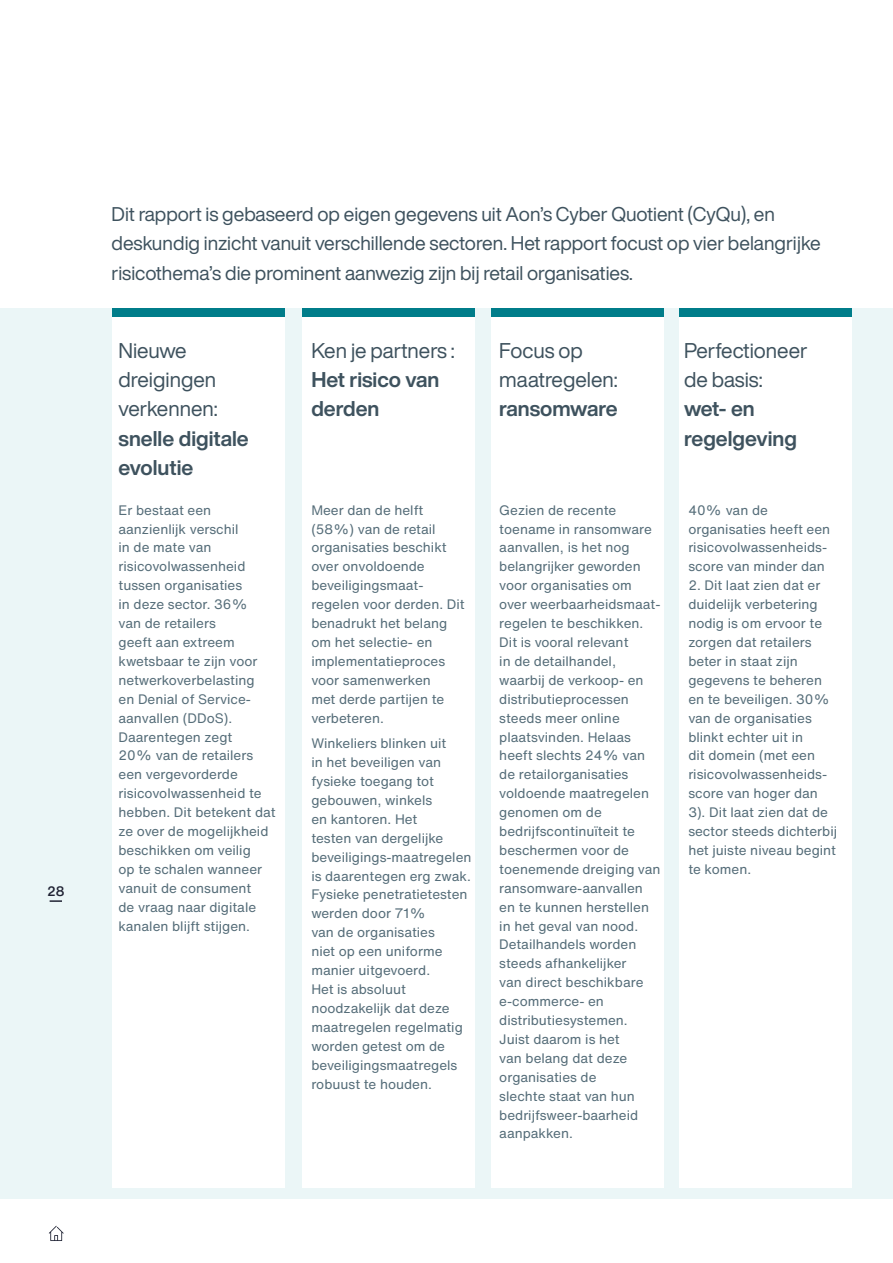
<style>
.page{position:relative;width:893px;height:1263px;background:#fff}
.page>*{position:absolute;margin:0;border:0;box-sizing:border-box;transform-origin:0 0}
.t1{font:21px/29.4px "Helvetica Now Display";color:#3e525e}
.t2{font:700 21px/29.4px "Helvetica Now Display";color:#3e525e}
.t3{font:19.5px/29.4px "Helvetica Now Display";color:#3e525e}
.t4{font:13.5px/18.9px "Helvetica Now Text";color:#556d79}
.t5{font:500 13.5px "Helvetica Now Text";color:#202334}
</style>
<div class="page">
<div style="left:0;top:308px;width:893px;height:891px;background:#ebf6f7"></div>
<div style="left:112px;top:317px;width:173px;height:871px;background:#fff"></div>
<div style="left:112px;top:308px;width:173px;height:9px;background:#007d8a"></div>
<div style="left:302px;top:317px;width:173px;height:871px;background:#fff"></div>
<div style="left:679px;top:317px;width:172px;height:871px;background:#fff"></div>
<div style="left:491px;top:317px;width:173px;height:871px;background:#fff"></div>
<svg style="left:49px;top:1226px;width:15px;height:15px"></svg>
<svg style="left:50px;top:900px;width:12px;height:2px"></svg>
<div style="left:302px;top:308px;width:173px;height:9px;background:#007d8a"></div>
<div style="left:491px;top:308px;width:173px;height:9px;background:#007d8a"></div>
<div style="left:679px;top:308px;width:172px;height:9px;background:#007d8a"></div>
<p class="t5" style="left:47px;top:882px;width:19px">28</p>
<p class="t3" style="left:112px;top:199px;width:711px">Dit rapport is gebaseerd op eigen gegevens uit Aon’s Cyber Quotient (CyQu), en deskundig inzicht vanuit verschillende sectoren. Het rapport focust op vier belangrijke risicothema’s die prominent aanwezig zijn bij retail organisaties.</p>
<h1 class="t1" style="left:119px;top:335px;width:101px">Nieuwe dreigingen verkennen:</h1>
<h1 class="t2" style="left:119px;top:423px;width:132px">snelle digitale evolutie</h1>
<h1 class="t1" style="left:311px;top:335px;width:145px">Ken je partners :</h1>
<h1 class="t2" style="left:311px;top:365px;width:130px">Het risico van derden</h1>
<h1 class="t1" style="left:499px;top:335px;width:120px">Focus op maatregelen:</h1>
<h1 class="t2" style="left:499px;top:394px;width:120px">ransomware</h1>
<h1 class="t1" style="left:684px;top:335px;width:125px">Perfectioneer de basis:</h1>
<h1 class="t2" style="left:684px;top:394px;width:114px">wet- en regelgeving</h1>
<p class="t4" style="left:119px;top:500px;width:159px">Er bestaat een aanzienlijk verschil<br>in de mate van risicovolwassenheid tussen organisaties<br>in deze sector. 36%<br>van de retailers<br>geeft aan extreem kwetsbaar te zijn voor netwerkoverbelasting<br>en Denial of Service&shy;aanvallen (DDoS).<br>Daarentegen zegt<br>20% van de retailers een vergevorderde risicovolwassenheid te hebben. Dit betekent dat ze over de mogelijkheid beschikken om veilig<br>op te schalen wanneer vanuit de consument<br>de vraag naar digitale kanalen blijft stijgen.</p>
<p class="t4" style="left:688px;top:500px;width:143px">40% van de organisaties heeft een risicovolwassenheids&shy;score van minder dan</p>
<p class="t4" style="left:499px;top:500px;width:163px">Gezien de recente toename in ransomware aanvallen, is het nog belangrijker geworden voor organisaties om over weerbaarheidsmaat&shy;regelen te beschikken.<br>Dit is vooral relevant<br>in de detailhandel, waarbij de verkoop- en distributieprocessen steeds meer online plaatsvinden. Helaas heeft slechts 24% van de retailorganisaties voldoende maatregelen genomen om de bedrijfscontinuïteit te beschermen voor de toenemende dreiging van ransomware-aanvallen en te kunnen herstellen in het geval van nood.<br>Detailhandels worden steeds afhankelijker<br>van direct beschikbare e-commerce- en distributiesystemen.<br>Juist daarom is het<br>van belang dat deze organisaties de<br>slechte staat van hun bedrijfsweer-baarheid aanpakken.</p>
<p class="t4" style="left:311px;top:500px;width:155px">Meer dan de helft (58%) van de retail organisaties beschikt over onvoldoende beveiligingsmaat&shy;regelen voor derden. Dit benadrukt het belang om het selectie- en implementatieproces voor samenwerken<br>met derde partijen te verbeteren.</p>
<p class="t4" style="left:311px;top:734px;width:162px">Winkeliers blinken uit<br>in het beveiligen van fysieke toegang tot gebouwen, winkels<br>en kantoren. Het<br>testen van dergelijke beveiligings-maatregelen is daarentegen erg zwak.<br>Fysieke penetratietesten werden door 71%<br>van de organisaties<br>niet op een uniforme manier uitgevoerd.<br>Het is absoluut noodzakelijk dat deze maatregelen regelmatig worden getest om de beveiligingsmaatregels robuust te houden.</p>
<p class="t4" style="left:688px;top:576px;width:150px">2. Dit laat zien dat er duidelijk verbetering nodig is om ervoor te zorgen dat retailers beter in staat zijn gegevens te beheren en te beveiligen. 30% van de organisaties blinkt echter uit in<br>dit domein (met een risicovolwassenheids&shy;score van hoger dan<br>3). Dit laat zien dat de sector steeds dichterbij het juiste niveau begint te komen.</p>
</div>
